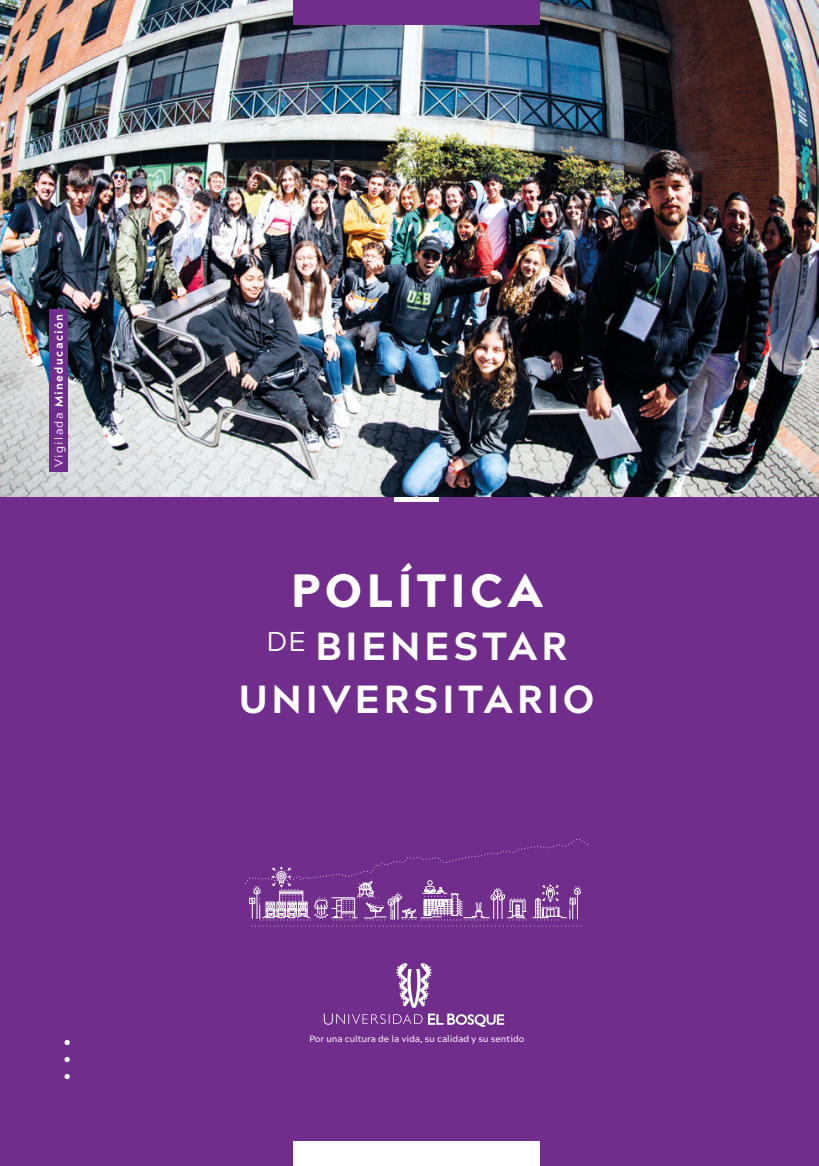
<style>
.page{position:relative;width:819px;height:1166px;background:#712d8b}
.page>*{position:absolute;margin:0;border:0;box-sizing:border-box;transform-origin:0 0}
.t1{font:900 46.55px "Acherus Grotesque";letter-spacing:.1em;color:#fff}
.t2{font:800 39.2px/53.2px "Acherus Grotesque";letter-spacing:.1em;color:#fff;text-align:center}
.t3{font:800 11.38px "Acherus Grotesque";letter-spacing:.12em;color:#fff}
.t4{font:500 9.1px "Acherus Grotesque";color:#fff}
.s1{font-weight:400}
</style>
<div class="page">
<div style="left:395px;top:496px;width:44px;height:6px;background:#fff"></div>
<div style="left:293px;top:1141px;width:247px;height:25px;background:#fff"></div>
<svg style="left:64px;top:1074px;width:6px;height:5px"></svg>
<svg style="left:64px;top:1057px;width:6px;height:5px"></svg>
<svg style="left:64px;top:1040px;width:6px;height:5px"></svg>
<img style="left:0;top:0;width:819px;height:496px">
<div style="left:293px;top:0;width:247px;height:25px;background:#712d8b"></div>
<div style="left:50px;top:309px;width:18px;height:163px;background:#712d8b"></div>
<svg style="left:396px;top:963px;width:35px;height:44px"></svg>
<svg style="left:428px;top:1013px;width:76px;height:14px"></svg>
<svg style="left:324px;top:1013px;width:98px;height:12px"></svg>
<svg style="left:245px;top:838px;width:343px;height:88px"></svg>
<p class="t3" style="left:49px;top:467px;width:154px;rotate:-90deg"><span class="s1">Vigilada</span> Mineducación</p>
<h1 class="t1" style="left:291px;top:550px;width:253px">POLÍTICA</h1>
<h2 class="t2" style="left:239px;top:617px;width:357px"><sup>DE</sup> BIENESTAR<br>UNIVERSITARIO</h2>
<p class="t4" style="left:309px;top:1031px;width:217px">Por una cultura de la vida, su calidad y su sentido</p>
</div>
